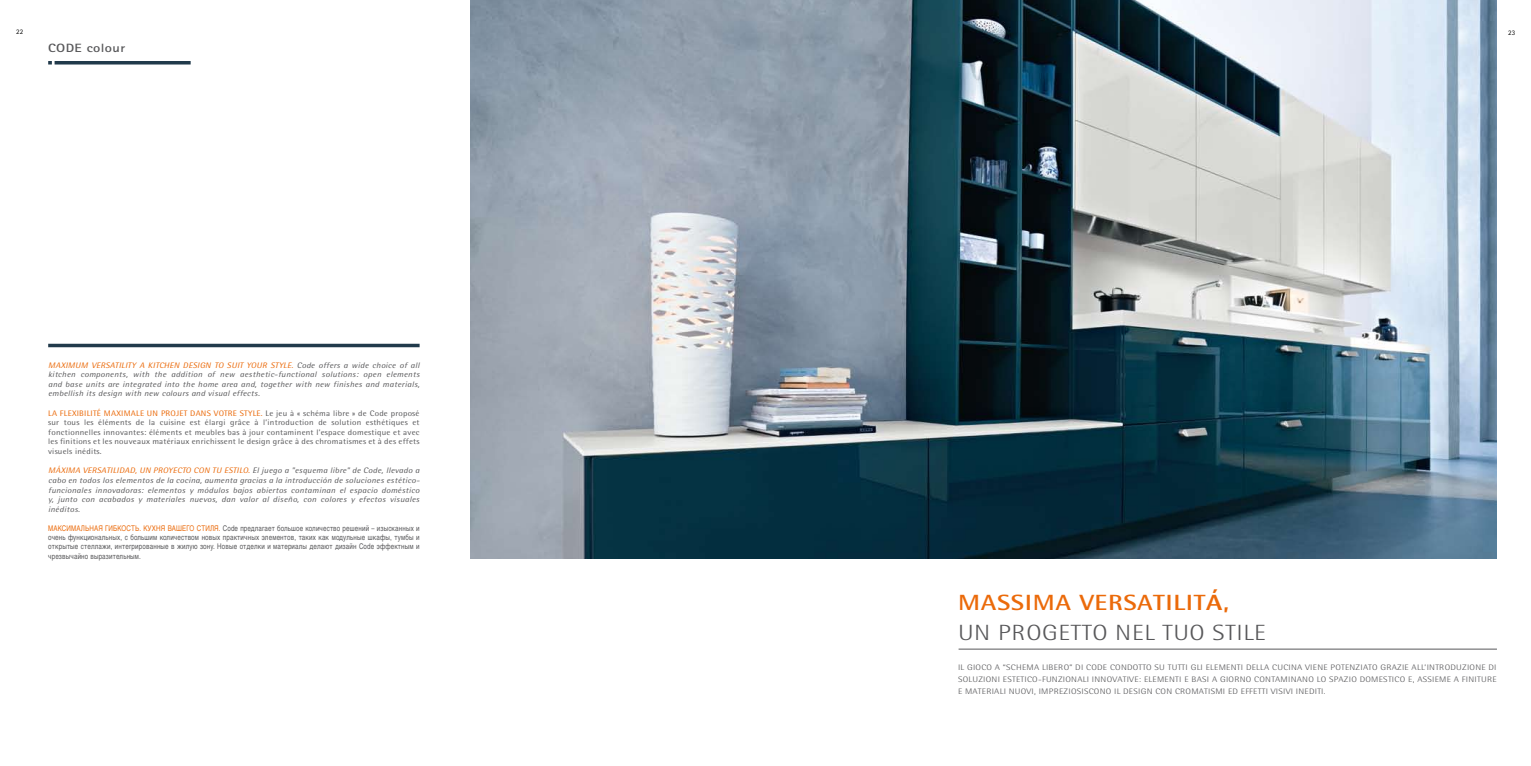
<style>
.page{position:relative;width:1531px;height:766px;background:#fff}
.page>*{position:absolute;margin:0;border:0;box-sizing:border-box;transform-origin:0 0}
.t1{font:700 22px/30px "Rotis Semi Sans";letter-spacing:.025em;color:#eb6a0a;scale:1.2 1}
.t2{font:300 22px "Rotis Semi Sans";color:#58585a;scale:1.2 1}
.t3{font:700 12px "Rotis Sans Serif";letter-spacing:.025em;color:#58585a;scale:1.2 1}
.t4{font:italic 8px/9.6px "Rotis Semi Sans";letter-spacing:.025em;color:#58585a;text-align:justify;scale:1.1 1}
.t5{font:8px/9.6px "Rotis Semi Sans";letter-spacing:.025em;color:#58585a;text-align:justify;scale:1.1 1}
.t6{font:300 8px/12px "Rotis Semi Sans";letter-spacing:.025em;color:#58585a;scale:1.2 1}
.t7{font:7.8px/9.4px "Helvetica Cyr Upright";letter-spacing:.025em;color:#58585a;text-align:justify;scale:.8 1}
.t8{font:7px "Rotis Sans Serif";color:#000}
.s1{color:#eb6a0a}
.s2{font-weight:800}
.s3{font-weight:300;color:#58585a}
</style>
<div class="page">
<img style="left:471px;top:0;width:1026px;height:558px">
<hr style="left:958px;top:648px;width:539px;height:1px;background:#58585a">
<svg style="left:48px;top:343px;width:372px;height:4px"></svg>
<hr style="left:55px;top:61px;width:136px;height:3px;background:#213a4b">
<svg style="left:48px;top:61px;width:4px;height:3px"></svg>
<p class="t8" style="left:16px;top:27px;width:8px">22</p>
<p class="t8" style="left:1508px;top:28px;width:8px">23</p>
<h2 class="t3" style="left:48px;top:40px;width:66px">CODE colour</h2>
<p class="t4" style="left:48px;top:360px;width:339px"><span class="s1">MAXIMUM VERSATILITY A KITCHEN DESIGN TO SUIT YOUR STYLE.</span> Code offers a wide choice of all kitchen components, with the addition of new aesthetic-functional solutions: open elements and base units are integrated into the home area and, together with new finishes and materials, embellish its design with new colours and visual effects.</p>
<p class="t5" style="left:48px;top:408px;width:339px"><span class="s1">LA FLEXIBILITÉ MAXIMALE U N PROJET DANS VOTRE STYLE.</span> Le jeu à « schéma libre » de Code proposé sur tous les éléments de la cuisine est élargi grâce à l’introduction de solution esthétiques et fonctionnelles innovantes: éléments et meubles bas à jour contaminent l’espace domestique et avec les finitions et les nouveaux matériaux enrichissent le design grâce à des chromatismes et à des effets visuels inédits.</p>
<p class="t4" style="left:48px;top:465px;width:339px"><span class="s1">MÁXIMA VERSATILIDAD, UN PROYECTO CON TU ESTILO.</span> El juego a "esquema libre" de Code, llevado a cabo en todos los elementos de la cocina, aumenta gracias a la introducción de soluciones estético&shy;funcionales innovadoras: elementos y módulos bajos abiertos contaminan el espacio doméstico y, junto con acabados y materiales nuevos, dan valor al diseño, con colores y efectos visuales inéditos.</p>
<p class="t7" style="left:48px;top:523px;width:466px"><span class="s1">МАКСИМАЛЬНАЯ ГИБКОСТЬ. КУХНЯ ВАШЕГО СТИЛЯ.</span> Code предлагает большое количество решений – изысканных и очень функциональных, с большим количеством новых практичных элементов, таких как модульные шкафы, тумбы и открытые стеллажи, интегрированные в жилую зону. Новые отделки и материалы делают дизайн Code эффектным и чрезвычайно выразительным.</p>
<h1 class="t1" style="left:958px;top:587px;width:227px">MASSIMA VERSATILIT<span class="s2">Á</span>,<br><span class="s3">UN PROGETTO</span></h1>
<h1 class="t2" style="left:1115px;top:620px;width:12px">NEL</h1>
<h1 class="t2" style="left:1162px;top:620px;width:13px">TUO</h1>
<h1 class="t2" style="left:1212px;top:620px;width:35px">STILE</h1>
<p class="t6" style="left:958px;top:661px;width:450px">IL GIOCO A “SCHEMA LI BERO” DI CODE CONDOTTO SU TUTTI GLI ELEMENTI DELLA CUCI NA VI ENE POTENZIATO GRAZI E ALL’I NTRODUZIONE DI<br>SOLUZIONI ESTETICO-FUNZIONALI I NNOVATIVE: ELEMENTI E BASI A GIORNO CONTAMI NANO LO SPAZIO DOMESTICO E, ASSI EME A FI NITURE<br>E MATERIALI NUOVI, I MPREZIOSISCONO I L DESIGN CON CROMATISMI ED EFFETTI VISIVI I NEDITI.</p>
</div>
